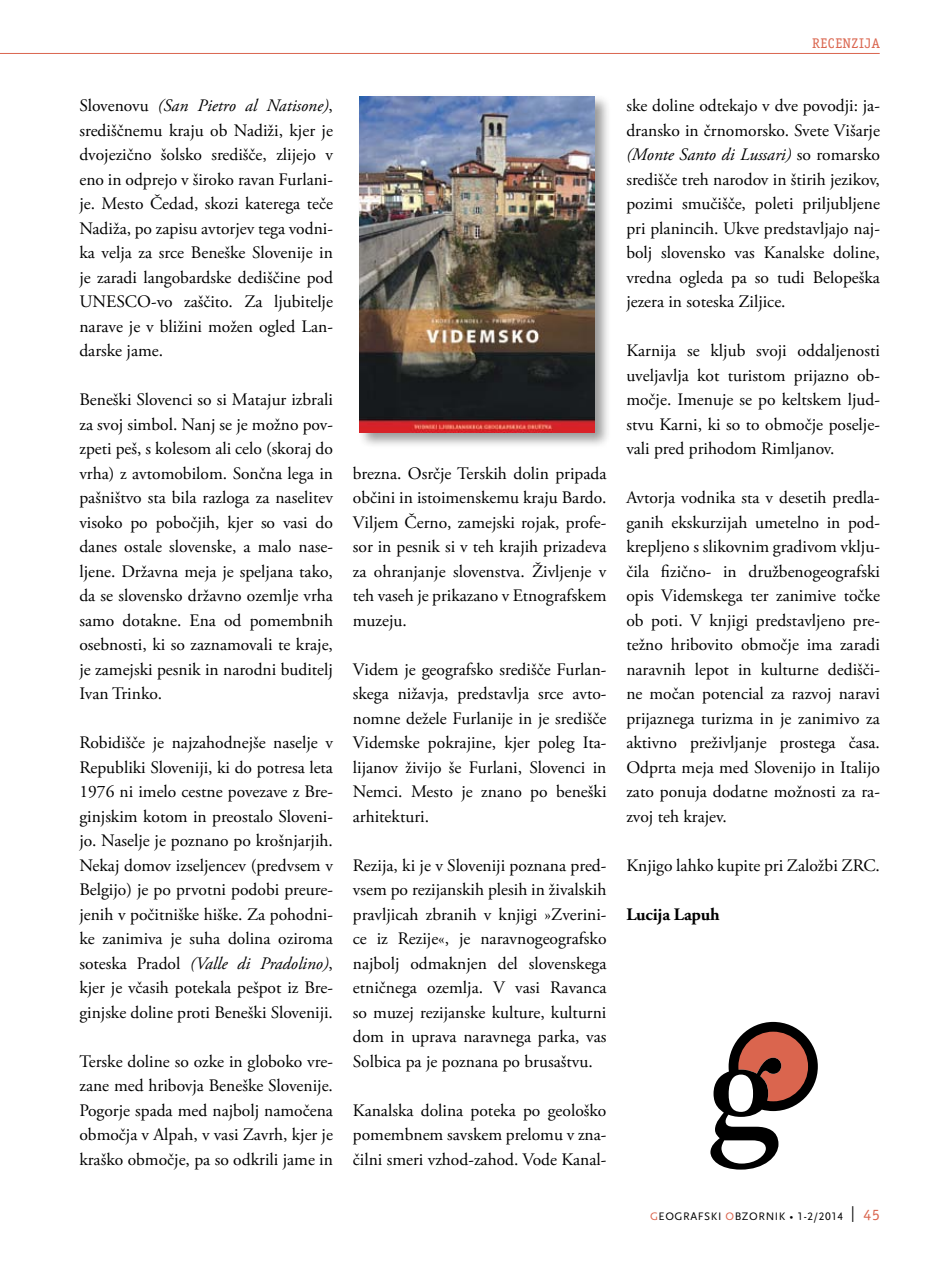
<style>
.page{position:relative;width:943px;height:1270px;background:#fff}
.page>*{position:absolute;margin:0;border:0;box-sizing:border-box;transform-origin:0 0}
.t1{font:17.5px/24.5px "Adobe Garamond Pro";color:#000;text-align:justify}
.t2{font:700 17.5px "Adobe Garamond Pro";letter-spacing:-.01em;color:#000}
.t3{font:14px "Officina Ser Itc TEE";letter-spacing:.05em;color:#da654e}
.t4{font:11.38px "AE Scala Sans";letter-spacing:.05em;color:#000}
.s1{font-style:italic}
.s2{color:#da654e}
.s3{font-family:"AE Scala Sans SC"}
.s4{font-family:"Officina Ser Itc TEE";font-size:15.75px;color:#da654e}
</style>
<div class="page">
<hr style="left:0;top:53px;width:879px;height:1px;background:#da654e">
<div style="left:357px;top:94px;width:254px;height:355px;background:#000;opacity:.4"></div>
<img style="left:360px;top:96px;width:234px;height:336px">
<svg style="left:710px;top:1022px;width:107px;height:148px"></svg>
<p class="t3" style="left:812px;top:35px;width:69px">RECENZIJA</p>
<p class="t1" style="left:79px;top:94px;width:255px">Slovenovu <span class="s1">(San Pietro al Natisone)</span>, središčnemu kraju ob Nadiži, kjer je dvojezično šolsko središče, zlijejo v eno in odprejo v široko ravan Furlani&shy;je. Mesto Čedad, skozi katerega teče Nadiža, po zapisu avtorjev tega vodni&shy;ka velja za srce Beneške Slovenije in je zaradi langobardske dediščine pod UNESCO-vo zaščito. Za ljubitelje narave je v bližini možen ogled Lan&shy;darske jame.</p>
<p class="t1" style="left:79px;top:388px;width:255px">Beneški Slovenci so si Matajur izbrali za svoj simbol. Nanj se je možno pov&shy;zpeti peš, s kolesom ali celo (skoraj do vrha) z avtomobilom. Sončna lega in pašništvo sta bila razloga za naselitev visoko po pobočjih, kjer so vasi do danes ostale slovenske, a malo nase&shy;ljene. Državna meja je speljana tako, da se slovensko državno ozemlje vrha samo dotakne. Ena od pomembnih osebnosti, ki so zaznamovali te kraje, je zamejski pesnik in narodni buditelj Ivan Trinko.</p>
<p class="t1" style="left:79px;top:731px;width:255px">Robidišče je najzahodnejše naselje v Republiki Sloveniji, ki do potresa leta 1976 ni imelo cestne povezave z Bre&shy;ginjskim kotom in preostalo Sloveni&shy;jo. Naselje je poznano po krošnjarjih.<br>Nekaj domov izseljencev (predvsem v Belgijo) je po prvotni podobi preure&shy;jenih v počitniške hiške. Za pohodni&shy;ke zanimiva je suha dolina oziroma soteska Pradol <span class="s1">(Valle di Pradolino)</span>, kjer je včasih potekala pešpot iz Bre&shy;ginjske doline proti Beneški Sloveniji.</p>
<p class="t1" style="left:79px;top:1050px;width:255px">Terske doline so ozke in globoko vre&shy;zane med hribovja Beneške Slovenije.<br>Pogorje spada med najbolj namočena območja v Alpah, v vasi Zavrh, kjer je kraško območje, pa so odkrili jame in</p>
<p class="t1" style="left:353px;top:462px;width:255px">brezna. Osrčje Terskih dolin pripada občini in istoimenskemu kraju Bardo.<br>Viljem Černo, zamejski rojak, profe&shy;sor in pesnik si v teh krajih prizadeva za ohranjanje slovenstva. Življenje v teh vaseh je prikazano v Etnografskem muzeju.</p>
<p class="t1" style="left:353px;top:658px;width:255px">Videm je geografsko središče Furlan&shy;skega nižavja, predstavlja srce avto&shy;nomne dežele Furlanije in je središče Videmske pokrajine, kjer poleg Ita&shy;lijanov živijo še Furlani, Slovenci in Nemci. Mesto je znano po beneški arhitekturi.</p>
<p class="t1" style="left:353px;top:854px;width:255px">Rezija, ki je v Sloveniji poznana pred&shy;vsem po rezijanskih plesih in živalskih pravljicah zbranih v knjigi »Zverini&shy;ce iz Rezije«, je naravnogeografsko najbolj odmaknjen del slovenskega etničnega ozemlja. V vasi Ravanca so muzej rezijanske kulture, kulturni dom in uprava naravnega parka, vas Solbica pa je poznana po brusaštvu.</p>
<p class="t1" style="left:353px;top:1099px;width:255px">Kanalska dolina poteka po geološko pomembnem savskem prelomu v zna&shy;čilni smeri vzhod-zahod. Vode Kanal-</p>
<p class="t1" style="left:626px;top:94px;width:255px">ske doline odtekajo v dve povodji: ja&shy;dransko in črnomorsko. Svete Višarje <span class="s1">(Monte Santo di Lussari)</span> so romarsko središče treh narodov in štirih jezikov, pozimi smučišče, poleti priljubljene pri planincih. Ukve predstavljajo naj&shy;bolj slovensko vas Kanalske doline, vredna ogleda pa so tudi Belopeška jezera in soteska Ziljice.</p>
<p class="t1" style="left:626px;top:339px;width:255px">Karnija se kljub svoji oddaljenosti uveljavlja kot turistom prijazno ob&shy;močje. Imenuje se po keltskem ljud&shy;stvu Karni, ki so to območje poselje&shy;vali pred prihodom Rimljanov.</p>
<p class="t1" style="left:626px;top:486px;width:255px">Avtorja vodnika sta v desetih predla&shy;ganih ekskurzijah umetelno in pod&shy;krepljeno s slikovnim gradivom vklju&shy;čila fizično- in družbenogeografski opis Videmskega ter zanimive točke ob poti. V knjigi predstavljeno pre&shy;težno hribovito območje ima zaradi naravnih lepot in kulturne dedišči&shy;ne močan potencial za razvoj naravi prijaznega turizma in je zanimivo za aktivno preživljanje prostega časa.<br>Odprta meja med Slovenijo in Italijo zato ponuja dodatne možnosti za ra&shy;zvoj teh krajev.</p>
<p class="t1" style="left:626px;top:854px;width:255px">Knjigo lahko kupite pri Založbi ZRC.</p>
<p class="t2" style="left:626px;top:904px;width:95px">Lucija Lapuh</p>
<p class="t4" style="left:650px;top:1210px;width:231px"><span class="s2">G</span>EOGRAFSKI <span class="s2">O</span>BZORNIK • <span class="s3">1-2/2014</span> <sup>|</sup> <span class="s4">45</span></p>
</div>
